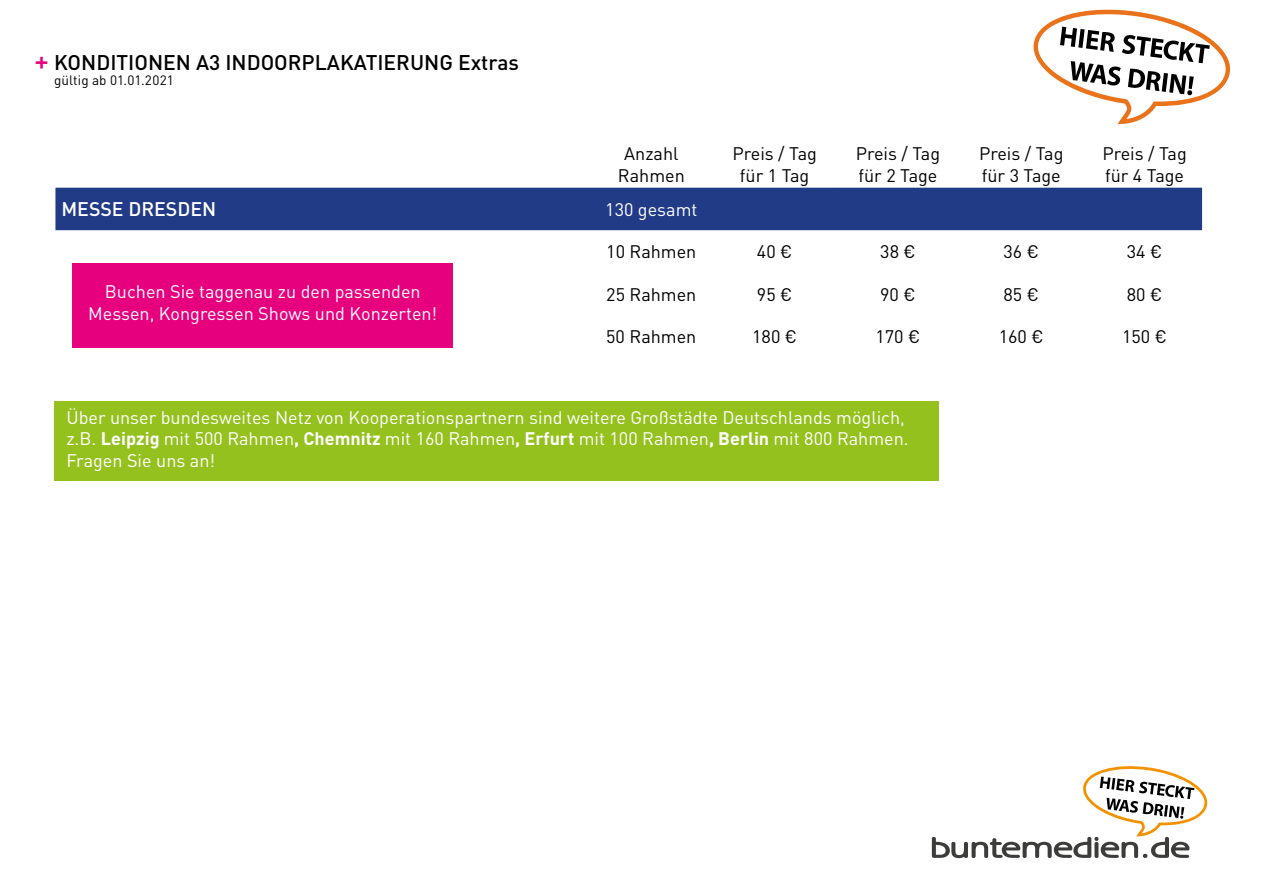
<style>
.page{position:relative;width:1263px;height:893px;background:#fff}
.page>*{position:absolute;margin:0;border:0;box-sizing:border-box;transform-origin:0 0}
.t1{font:500 27px "DIN Pro";color:#e6007d}
.t2{font:500 21px "DIN Pro";color:#000}
.t3{font:500 19.5px "DIN Pro";color:#fff}
.t4{font:18px/21.6px "DIN Pro";color:#fff}
.t5{font:18px/21.6px "DIN Pro";color:#000}
.t6{font:13.5px "DIN Pro";letter-spacing:.01em;color:#000}
.s1{font-weight:700}
</style>
<div class="page">
<div style="left:54px;top:401px;width:884px;height:79px;background:#95c11f"></div>
<svg style="left:1033px;top:9px;width:198px;height:116px"></svg>
<svg style="left:932px;top:766px;width:276px;height:92px"></svg>
<div style="left:55px;top:188px;width:1147px;height:42px;background:#213b87"></div>
<div style="left:73px;top:263px;width:380px;height:85px;background:#e6007d"></div>
<p class="t2" style="left:54px;top:48px;width:467px">KONDITIONEN A3 INDOORPLAKATIERUNG Extras</p>
<p class="t6" style="left:54px;top:71px;width:121px">gültig ab 01.01.2021</p>
<h1 class="t1" style="left:34px;top:42px;width:16px">+</h1>
<p class="t5" style="left:618px;top:142px;width:68px;text-align:center">Anzahl<br>Rahmen</p>
<p class="t5" style="left:732px;top:142px;width:86px;text-align:center">Preis / Tag für 1 Tag</p>
<p class="t5" style="left:856px;top:142px;width:86px">Preis / Tag für 2 Tage</p>
<p class="t5" style="left:979px;top:142px;width:86px">Preis / Tag für 3 Tage</p>
<p class="t5" style="left:1102px;top:142px;width:86px">Preis / Tag für 4 Tage</p>
<p class="t3" style="left:61px;top:196px;width:156px">MESSE DRESDEN</p>
<p class="t4" style="left:605px;top:198px;width:94px">130 gesamt</p>
<p class="t5" style="left:606px;top:240px;width:92px">10 Rahmen</p>
<p class="t5" style="left:757px;top:240px;width:37px">40 €</p>
<p class="t5" style="left:880px;top:240px;width:37px">38 €</p>
<p class="t5" style="left:1003px;top:240px;width:37px">36 €</p>
<p class="t5" style="left:1127px;top:240px;width:37px">34 €</p>
<p class="t5" style="left:606px;top:283px;width:92px">25 Rahmen</p>
<p class="t5" style="left:757px;top:283px;width:37px">95 €</p>
<p class="t5" style="left:880px;top:283px;width:37px">90 €</p>
<p class="t5" style="left:1003px;top:283px;width:37px">85 €</p>
<p class="t5" style="left:1127px;top:283px;width:37px">80 €</p>
<p class="t5" style="left:606px;top:325px;width:92px">50 Rahmen</p>
<p class="t5" style="left:752px;top:325px;width:46px">180 €</p>
<p class="t5" style="left:875px;top:325px;width:46px">170 €</p>
<p class="t5" style="left:999px;top:325px;width:46px">160 €</p>
<p class="t5" style="left:1122px;top:325px;width:46px">150 €</p>
<p class="t4" style="left:88px;top:280px;width:351px;text-align:center">Buchen Sie taggenau zu den passenden<br>Messen, Kongressen Shows und Konzerten!</p>
<p class="t4" style="left:66px;top:406px;width:844px">Über unser bundesweites Netz von Kooperationspartnern sind weitere Großstädte Deutschlands möglich, z.B. <span class="s1">Leipzig</span> mit 500 Rahmen<span class="s1">, Chemnitz</span> mit 160 Rahmen<span class="s1">, Erfurt</span> mit 100 Rahmen<span class="s1">, Berlin</span> mit 800 Rahmen.<br>Fragen Sie uns an!</p>
</div>
